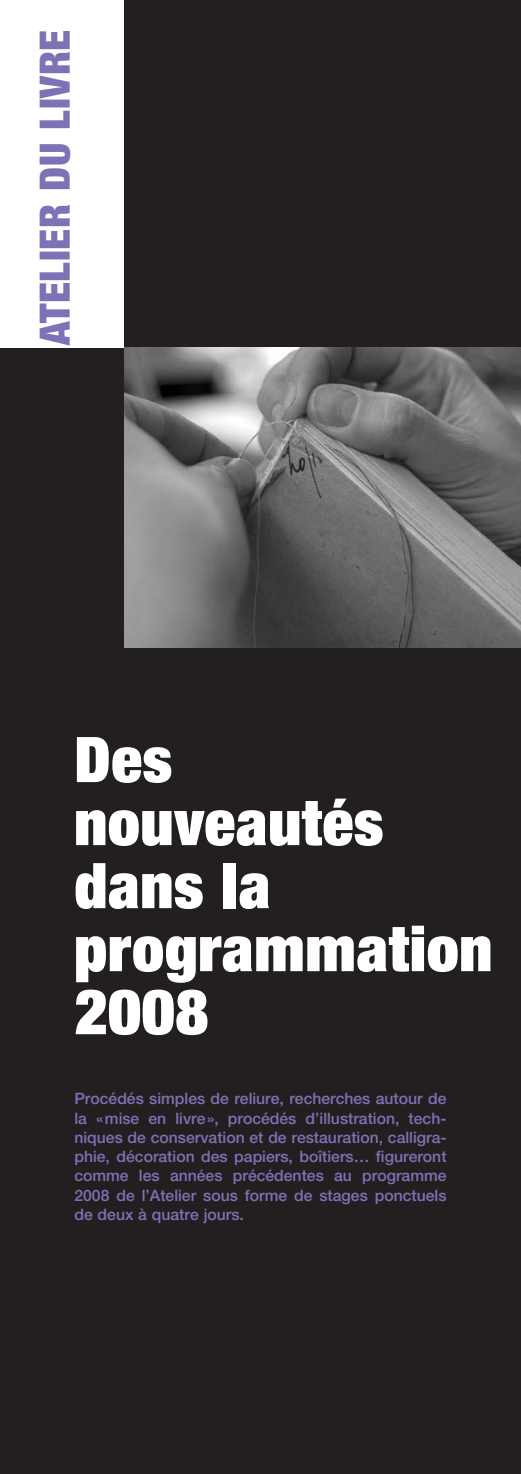
<style>
.page{position:relative;width:521px;height:1474px;background:#fff}
.page>*{position:absolute;margin:0;border:0;box-sizing:border-box;transform-origin:0 0}
.t1{font:900 expanded 63px/63px "Helvetica Neue";letter-spacing:.015em;color:#fff}
.t2{font:900 condensed 42px "Helvetica Neue";letter-spacing:.015em;color:#7d72b5}
.t3{font:500 15.75px/19.2px "Helvetica Neue";color:#7d72b5;text-align:justify}
</style>
<div class="page">
<div style="left:0;top:0;width:521px;height:1473px;background:#231f20"></div>
<img style="left:124px;top:347px;width:397px;height:301px">
<div style="left:0;top:0;width:124px;height:347px;background:#fff"></div>
<h2 class="t2" style="left:40px;top:345px;width:317px;rotate:-90deg">ATELIER DU LIVRE</h2>
<h1 class="t1" style="left:74px;top:733px;width:419px">Des nouveautés dans la programmation<br>2008</h1>
<p class="t3" style="left:74px;top:1090px;width:374px">Procédés simples de reliure, recherches autour de la «mise en livre», procédés d’illustration, tech&shy;niques de conservation et de restauration, calligra&shy;phie, décoration des papiers, boîtiers… figureront comme les années précédentes au programme 2008 de l’Atelier sous forme de stages ponctuels de deux à quatre jours.</p>
</div>
